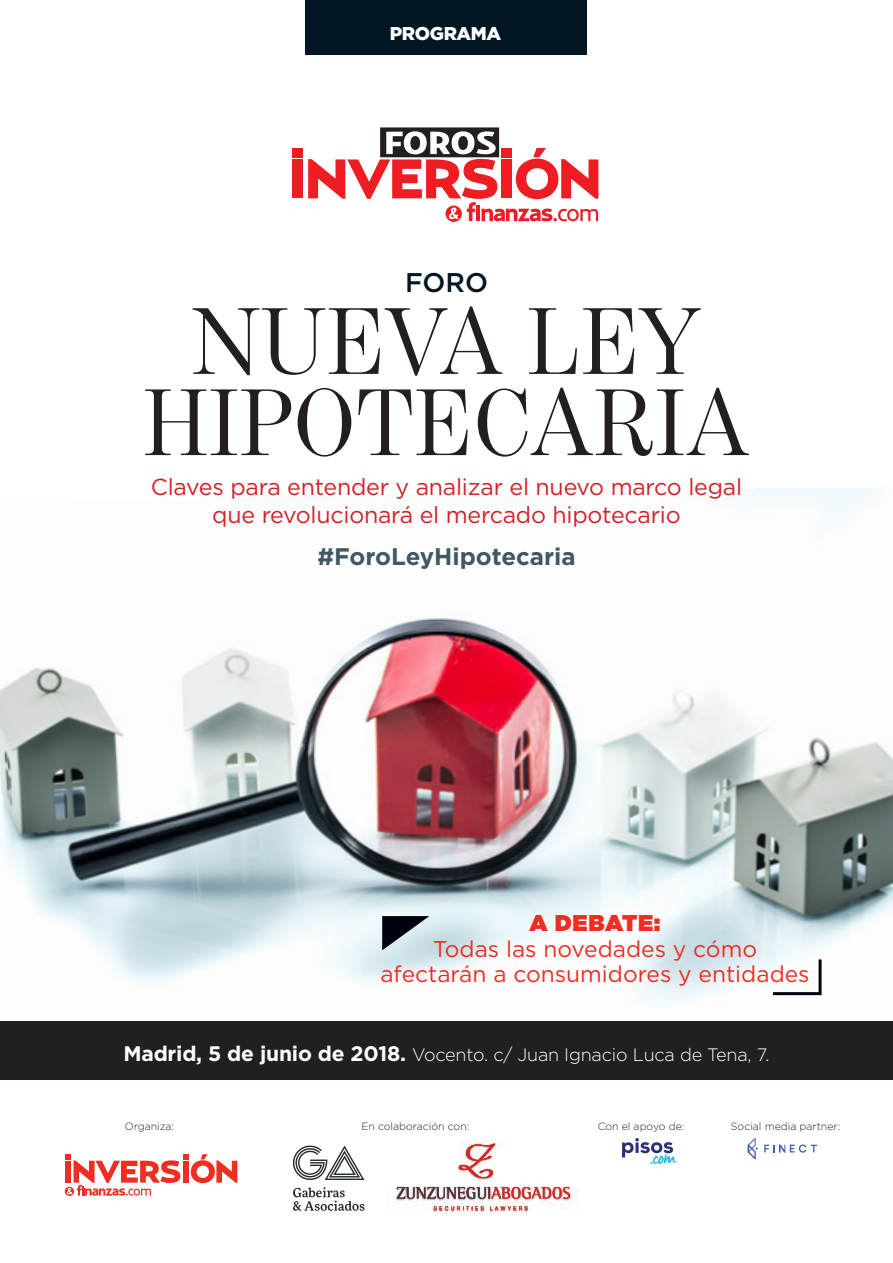
<style>
.page{position:relative;width:893px;height:1263px;background:#fff}
.page>*{position:absolute;margin:0;border:0;box-sizing:border-box;transform-origin:0 0}
.t1{font:95.85px "Benton Mod Disp";letter-spacing:.02em;color:#231f20}
.t2{font:500 27px "Gotham";color:#011622}
.t3{font:700 24px "Gotham";color:#3f5864}
.t4{font:23.1px "Gotham";letter-spacing:-.01em;color:#d1232a}
.t5{font:22.8px "Gotham";color:#ee2e22}
.t6{font:900 22.8px "Gotham";letter-spacing:.03em;color:#ee2e22}
.t7{font:900 18.45px "Gotham";letter-spacing:-.02em;color:#fff}
.t8{font:300 18px "Gotham";letter-spacing:-.01em;color:#fff}
.t9{font:300 10.5px "Gotham";color:#231f20}
.s1{font-weight:700;font-size:21px}
</style>
<div class="page">
<div style="left:305px;top:0;width:282px;height:54px;background:#011622"></div>
<img style="left:0;top:487px;width:893px;height:518px">
<div style="left:0;top:1022px;width:893px;height:58px;background:#231f20"></div>
<div style="left:293px;top:159px;width:10px;height:39px;background:#ee1d23"></div>
<div style="left:293px;top:148px;width:10px;height:9px;background:#ee1d23"></div>
<svg style="left:308px;top:127px;width:290px;height:95px"></svg>
<svg style="left:764px;top:1144px;width:53px;height:8px"></svg>
<svg style="left:748px;top:1138px;width:10px;height:21px"></svg>
<svg style="left:622px;top:1138px;width:55px;height:26px"></svg>
<svg style="left:65px;top:1154px;width:172px;height:42px"></svg>
<svg style="left:293px;top:1187px;width:71px;height:24px"></svg>
<svg style="left:293px;top:1145px;width:71px;height:35px"></svg>
<img style="left:395px;top:1139px;width:182px;height:74px">
<svg style="left:397px;top:1143px;width:173px;height:68px"></svg>
<svg style="left:382px;top:916px;width:47px;height:34px;background:#69727d"></svg>
<svg style="left:770px;top:956px;width:53px;height:41px"></svg>
<p class="t7" style="left:390px;top:21px;width:113px">PROGRAMA</p>
<p class="t2" style="left:405px;top:264px;width:84px">FORO</p>
<p class="t1" style="left:193px;top:289px;width:509px">NUEVA LEY</p>
<p class="t1" style="left:144px;top:370px;width:606px">HIPOTECARIA</p>
<p class="t4" style="left:151px;top:472px;width:593px">Claves para entender y analizar el nuevo marco legal</p>
<p class="t4" style="left:212px;top:500px;width:470px">que revolucionará el mercado hipotecario</p>
<p class="t3" style="left:317px;top:540px;width:260px">#ForoLeyHipotecaria</p>
<p class="t6" style="left:529px;top:907px;width:133px">A DEBATE:</p>
<p class="t5" style="left:433px;top:934px;width:326px">Todas las novedades y cómo</p>
<p class="t5" style="left:380px;top:960px;width:431px">afectarán a consumidores y entidades</p>
<p class="t8" style="left:123px;top:1043px;width:648px"><span class="s1">Madrid, 5 de junio de 2018.</span> Vocento. c/ Juan Ignacio Luca de Tena, 7.</p>
<p class="t9" style="left:125px;top:1120px;width:51px">Organiza:</p>
<p class="t9" style="left:361px;top:1120px;width:109px">En colaboración con:</p>
<p class="t9" style="left:598px;top:1120px;width:88px">Con el apoyo de:</p>
<p class="t9" style="left:731px;top:1120px;width:111px">Social media partner:</p>
</div>
